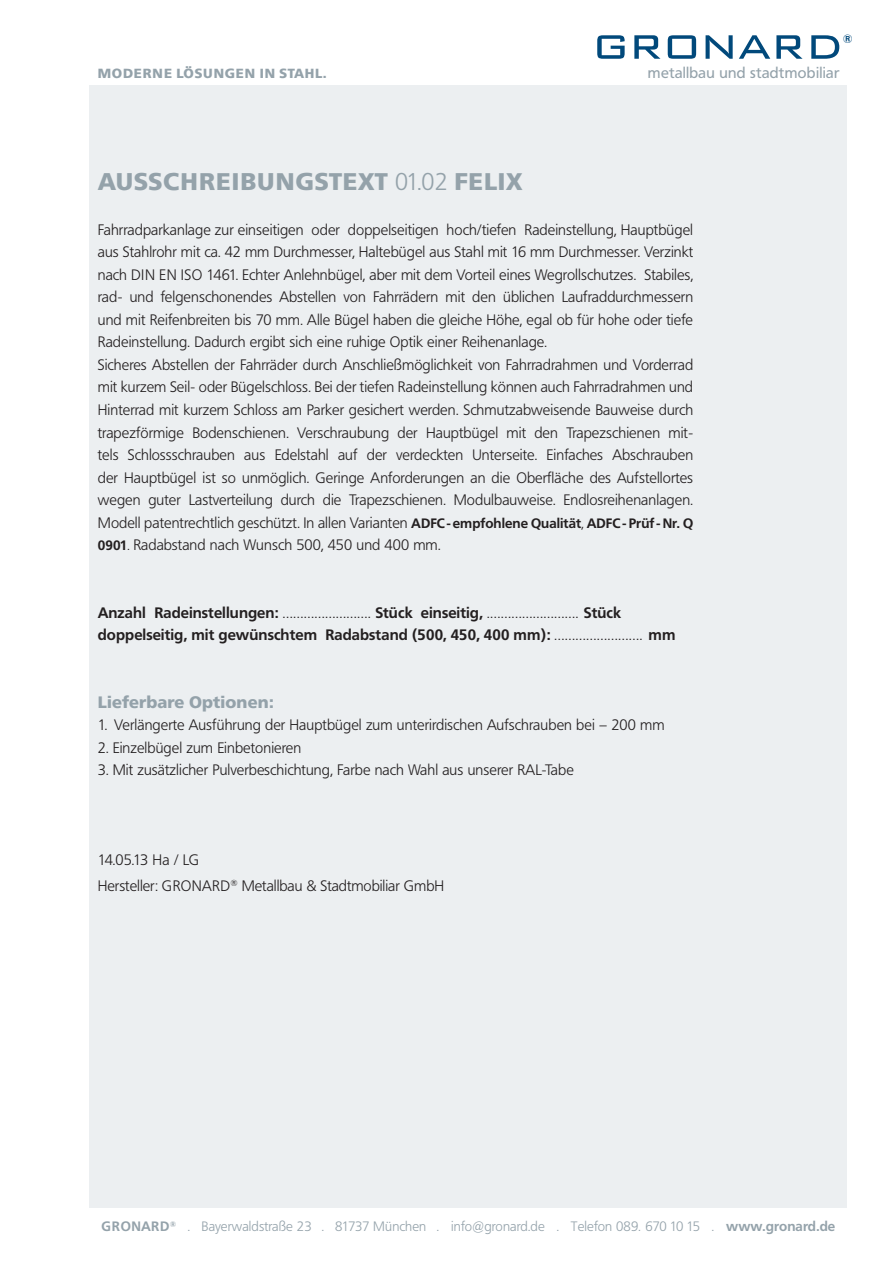
<style>
.page{position:relative;width:893px;height:1263px;background:#fff}
.page>*{position:absolute;margin:0;border:0;box-sizing:border-box;transform-origin:0 0}
.t1{font:900 24px "Frutiger BQ";letter-spacing:.025em;color:#94a2aa}
.t2{font:900 16.5px "Frutiger BQ";letter-spacing:.005em;color:#94a2aa}
.t3{font:300 15px/22.5px "Frutiger BQ";letter-spacing:.005em;color:#231f20}
.t4{font:700 15px/22.5px "Frutiger BQ";letter-spacing:.005em;color:#231f20}
.t5{font:15px "Frutiger BQ";letter-spacing:.02em;color:#94a2aa}
.t6{font:300 13.5px "Frutiger BQ";letter-spacing:.01em;color:#94a2aa}
.t7{font:900 13.2px "Frutiger BQ";letter-spacing:.05em;color:#94a2aa}
.t8{font:700 12px "Frutiger BQ";color:#01497b}
.s1{font-weight:300}
.s2{font-weight:700;font-size:13.5px}
.s3{font-size:13.5px}
.s4{font-weight:700}
</style>
<div class="page">
<div style="left:89px;top:85px;width:758px;height:1123px;background:#eceff1"></div>
<svg style="left:597px;top:35px;width:28px;height:24px"></svg>
<svg style="left:634px;top:35px;width:26px;height:24px"></svg>
<svg style="left:668px;top:35px;width:28px;height:24px"></svg>
<svg style="left:706px;top:35px;width:27px;height:24px"></svg>
<svg style="left:739px;top:35px;width:31px;height:24px"></svg>
<svg style="left:776px;top:35px;width:26px;height:24px"></svg>
<svg style="left:811px;top:35px;width:28px;height:24px"></svg>
<p class="t8" style="left:843px;top:32px;width:11px">®</p>
<p class="t7" style="left:98px;top:66px;width:230px">MODERNE LÖSUNGEN IN STAHL.</p>
<p class="t5" style="left:648px;top:64px;width:193px">metallbau und stadtmobiliar</p>
<h1 class="t1" style="left:98px;top:167px;width:427px">AUSSCHREIBUNGSTEXT <span class="s1">01.02</span> FELIX</h1>
<p class="t3" style="left:98px;top:219px;width:597px">Fahrradparkanlage zur einseitigen oder doppelseitigen hoch/tiefen Radeinstellung, Hauptbügel aus Stahlrohr mit ca. 42 mm Durchmesser, Haltebügel aus Stahl mit 16 mm Durchmesser. Verzinkt nach DIN EN ISO 1461. Echter Anlehnbügel, aber mit dem Vorteil eines Wegrollschutzes. Stabiles, rad- und felgenschonendes Abstellen von Fahrrädern mit den üblichen Laufraddurchmessern und mit Reifenbreiten bis 70 mm. Alle Bügel haben die gleiche Höhe, egal ob für hohe oder tiefe Radeinstellung. Dadurch ergibt sich eine ruhige Optik einer Reihenanlage.<br>Sicheres Abstellen der Fahrräder durch Anschließmöglichkeit von Fahrradrahmen und Vorderrad mit kurzem Seil- oder Bügelschloss. Bei der tiefen Radeinstellung können auch Fahrradrahmen und Hinterrad mit kurzem Schloss am Parker gesichert werden. Schmutzabweisende Bauweise durch trapezförmige Bodenschienen. Verschraubung der Hauptbügel mit den Trapezschienen mit&shy;tels Schlossschrauben aus Edelstahl auf der verdeckten Unterseite. Einfaches Abschrauben der Hauptbügel ist so unmöglich. Geringe Anforderungen an die Oberfläche des Aufstellortes wegen guter Lastverteilung durch die Trapezschienen. Modulbauweise. Endlosreihenanlagen.<br>Modell patentrechtlich geschützt. In allen Varianten <span class="s2">ADFC- empfohlene Qualität</span><span class="s3">,</span> <span class="s2">ADFC- Prüf- Nr. Q 0901</span><span class="s3">.</span> Radabstand nach Wunsch 500, 450 und 400 mm.</p>
<p class="t4" style="left:98px;top:601px;width:579px">Anzahl Radeinstellungen: <span class="s1">.........................</span> Stück einseitig, <span class="s1">..........................</span> Stück doppelseitig, mit gewünschtem Radabstand (500, 450, 400 mm): <span class="s1">.........................</span> mm</p>
<p class="t2" style="left:98px;top:692px;width:177px">LIEFERBARE OPTIONEN:</p>
<p class="t3" style="left:98px;top:714px;width:568px">1. Verlängerte Ausführung der Hauptbügel zum unterirdischen Aufschrauben bei – 200 mm</p>
<p class="t3" style="left:98px;top:736px;width:205px">2. Einzelbügel zum Einbetonieren</p>
<p class="t3" style="left:98px;top:759px;width:477px">3. Mit zusätzlicher Pulverbeschichtung, Farbe nach Wahl aus unserer RAL-Tabe</p>
<p class="t3" style="left:98px;top:847px;width:348px;line-height:25.5px">14.05.13 Ha / LG<br>Hersteller: GRONARD<sup>®</sup> Metallbau &amp; Stadtmobiliar GmbH</p>
<p class="t6" style="left:102px;top:1218px;width:735px"><span class="s4">GRONARD</span><sup>®</sup> . Bayerwaldstraße 23 . 81737 München . info@gronard.de . Telefon 089. 670 10 15 . <span class="s4">www.gronard.de</span></p>
</div>
